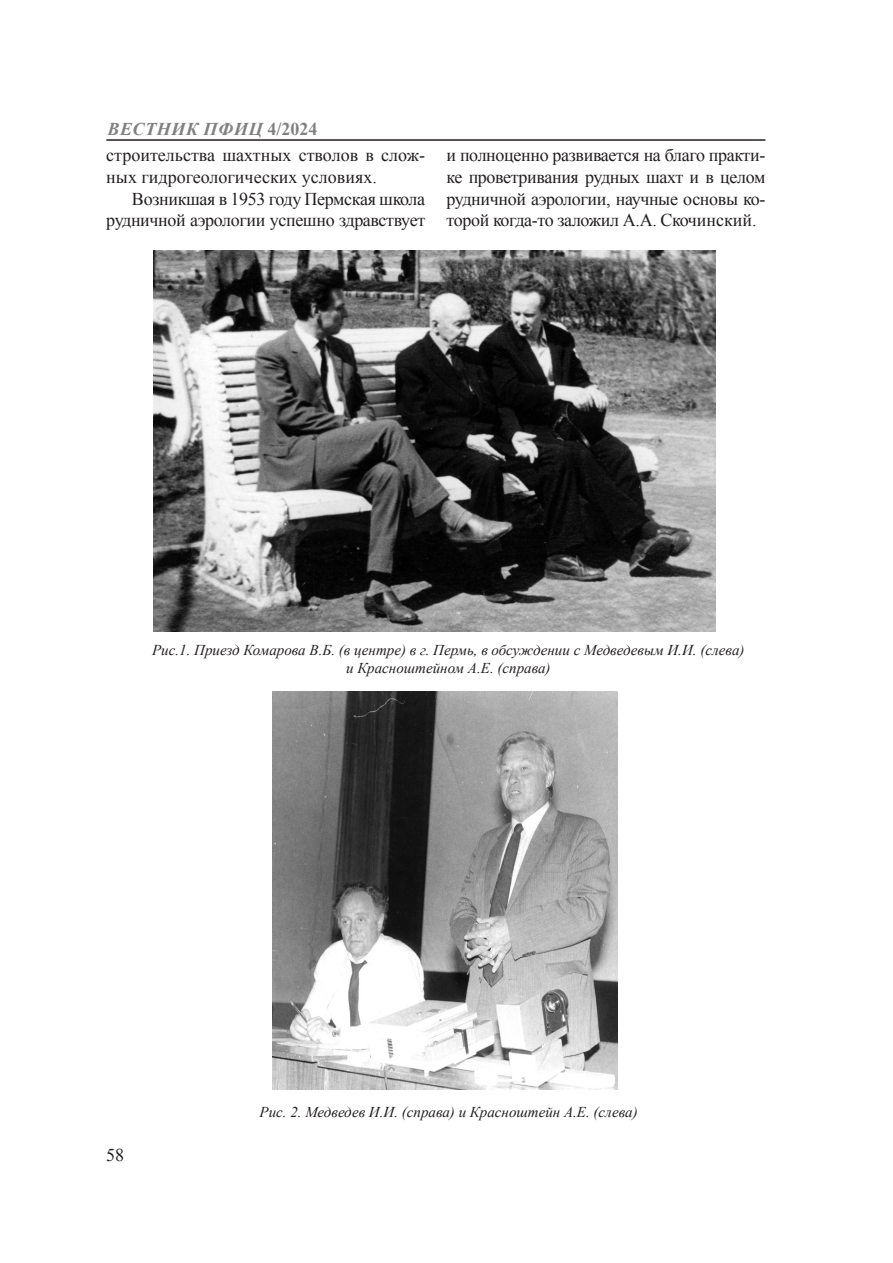
<style>
.page{position:relative;width:893px;height:1263px;background:#fff}
.page>*{position:absolute;margin:0;border:0;box-sizing:border-box;transform-origin:0 0}
.Основной_текст{font:18px/21.6px "Times New Roman";letter-spacing:-.02em;color:#231f20;text-align:right}
.Основной_текст-2{font:18px/21.6px "Times New Roman";color:#231f20}
.t1{font:italic 700 18px "Times New Roman";letter-spacing:.035em;color:#808180}
.Рис__подпись{font:italic 15px "Times New Roman";color:#231f20}
.s1{font-style:normal}
</style>
<div class="page">
<hr style="left:106px;top:139px;width:659px;height:2px;background:#231f20">
<img style="left:153px;top:250px;width:562px;height:381px">
<img style="left:272px;top:692px;width:345px;height:398px">
<p class="t1" style="left:107px;top:116px;width:212px">ВЕСТНИК ПФИЦ <span class="s1">4/2024</span></p>
<p class="Основной_текст-2" style="left:106px;top:144px;width:320px">строительства шахтных стволов в слож&shy;ных гидрогеологических условиях.</p>
<p class="Основной_текст" style="left:106px;top:187px;width:320px">Возникшая в 1953 году Пермская школа рудничной аэрологии успешно здравствует</p>
<p class="Основной_текст" style="left:446px;top:144px;width:320px;text-align:justify">и полноценно развивается на благо практи&shy;ке проветривания рудных шахт и в целом рудничной аэрологии, научные основы ко&shy;торой когда-то заложил А.А. Скочинский.</p>
<p class="Рис__подпись" style="left:152px;top:639px;width:594px">Рис.1. Приезд Комарова В.Б. (в центре) в г. Пермь, в обсуждении с Медведевым И.И. (слева)</p>
<p class="Рис__подпись" style="left:346px;top:657px;width:206px">и Красноштейном А.Е. (справа)</p>
<p class="Основной_текст" style="left:106px;top:1143px;width:19px">58</p>
<p class="Рис__подпись" style="left:259px;top:1101px;width:380px">Рис. 2. Медведев И.И. (справа) и Красноштейн А.Е. (слева)</p>
</div>
